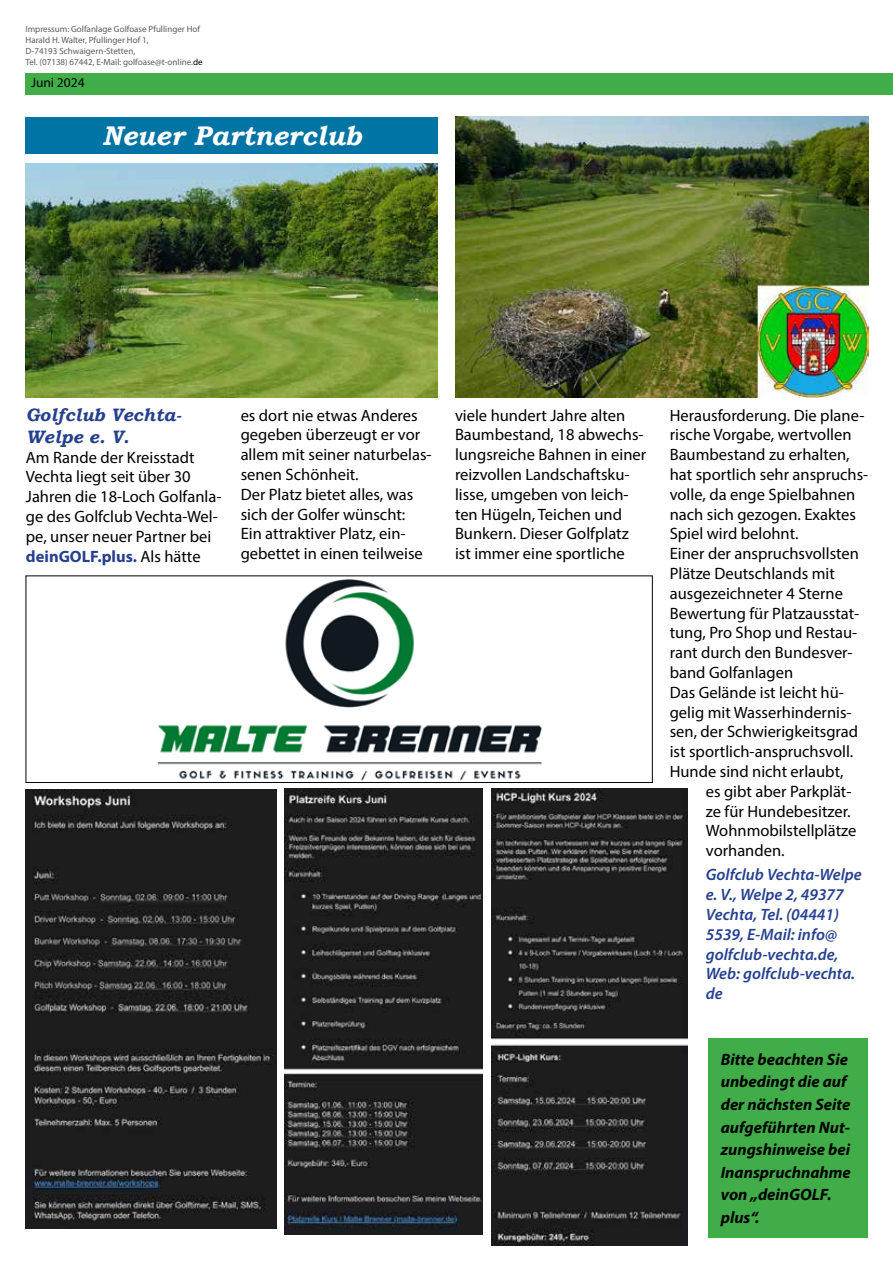
<style>
.page{position:relative;width:893px;height:1263px;background:#fff}
.page>*{position:absolute;margin:0;border:0;box-sizing:border-box;transform-origin:0 0}
.t1{font:italic 700 27px "Bookman Old Style";color:#fff}
.t2{font:italic 700 18px/21.6px "Bookman Old Style";color:#25408f}
.t3{font:16.5px/19.8px "Myriad Pro";color:#000}
.t4{font:italic 600 16.5px/19.8px "Myriad Pro";color:#25408f}
.t5{font:italic 700 16.5px/22.5px "Myriad Pro";color:#000}
.t6{font:13.5px "Myriad Pro";color:#000}
.t7{font:9px/10.8px "Myriad Pro";color:#5a5b5d}
.s1{color:#000}
.s2{font-weight:700;color:#25408f}
</style>
<div class="page">
<div style="left:26px;top:73px;width:867px;height:22px;background:#41ad49"></div>
<div style="left:26px;top:117px;width:412px;height:36px;background:#0074a5"></div>
<img style="left:26px;top:164px;width:412px;height:234px">
<img style="left:157px;top:580px;width:385px;height:201px">
<div style="left:26px;top:575px;width:627px;height:208px;border:1px solid #000"></div>
<img style="left:491px;top:788px;width:197px;height:458px">
<img style="left:285px;top:788px;width:198px;height:446px">
<img style="left:455px;top:117px;width:414px;height:281px">
<img style="left:26px;top:789px;width:250px;height:439px">
<div style="left:708px;top:1037px;width:159px;height:200px;background:#41ad49"></div>
<p class="t7" style="left:26px;top:24px;width:179px">Impressum: Golfanlage Golfoase Pfullinger Hof Harald H. Walter, Pfullinger Hof 1,<br>D-74193 Schwaigern-Stetten,<br>Tel. (07138) 67442, E-Mail: golfoase@t-online.<span class="s1">de</span></p>
<p class="t6" style="left:31px;top:74px;width:55px">Juni 2024</p>
<h1 class="t1" style="left:102px;top:116px;width:261px">Neuer Partnerclub</h1>
<p class="t2" style="left:26px;top:404px;width:157px">Golfclub Vechta-<br>Welpe e. V.</p>
<p class="t3" style="left:26px;top:447px;width:197px">Am Rande der Kreisstadt<br>Vechta liegt seit über 30<br>Jahren die 18-Loch Golfanla&shy;ge des Golfclub Vechta-Wel&shy;pe, unser neuer Partner bei <span class="s2">deinGOLF.plus.</span> Als hätte</p>
<p class="t3" style="left:241px;top:405px;width:192px">es dort nie etwas Anderes gegeben überzeugt er vor allem mit seiner naturbelas&shy;senen Schönheit.<br>Der Platz bietet alles, was sich der Golfer wünscht:<br>Ein attraktiver Platz, ein&shy;gebettet in einen teilweise</p>
<p class="t3" style="left:455px;top:405px;width:193px">viele hundert Jahre alten<br>Baumbestand, 18 abwechs&shy;lungsreiche Bahnen in einer reizvollen Landschaftsku&shy;lisse, umgeben von leich&shy;ten Hügeln, Teichen und<br>Bunkern. Dieser Golfplatz ist immer eine sportliche</p>
<p class="t3" style="left:670px;top:405px;width:200px">Herausforderung. Die plane&shy;rische Vorgabe, wertvollen<br>Baumbestand zu erhalten, hat sportlich sehr anspruchs&shy;volle, da enge Spielbahnen nach sich gezogen. Exaktes<br>Spiel wird belohnt.<br>Einer der anspruchsvollsten<br>Plätze Deutschlands mit ausgezeichneter 4 Sterne<br>Bewertung für Platzausstat&shy;tung, Pro Shop und Restau&shy;rant durch den Bundesver&shy;band Golfanlagen<br>Das Gelände ist leicht hü&shy;gelig mit Wasserhindernis&shy;sen, der Schwierigkeitsgrad ist sportlich-anspruchsvoll.<br>Hunde sind nicht erlaubt,</p>
<p class="t3" style="left:706px;top:781px;width:152px">es gibt aber Parkplät&shy;ze für Hundebesitzer.<br>Wohnmobilstellplätze vorhanden.</p>
<p class="t4" style="left:706px;top:864px;width:157px">Golfclub Vechta-Welpe e. V., Welpe 2, 49377<br>Vechta, Tel. (04441)<br>5539, E-Mail: info@ golfclub-vechta.de,<br>Web: golfclub-vechta. de</p>
<p class="t5" style="left:721px;top:1048px;width:131px">Bitte beachten Sie unbedingt die auf der nächsten Seite aufgeführten Nut&shy;zungshinweise bei<br>Inanspruchnahme von „deinGOLF. plus“.</p>
</div>
